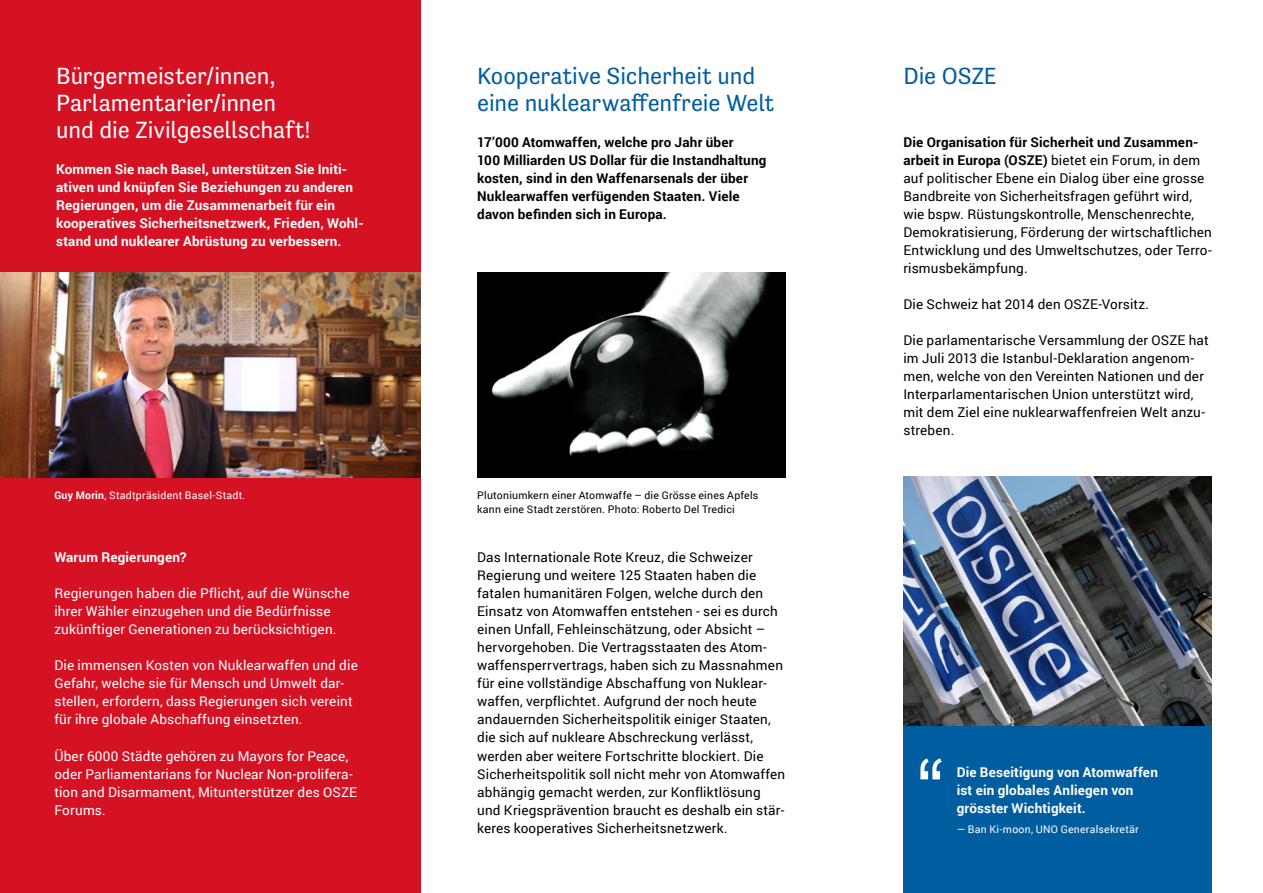
<style>
.page{position:relative;width:1263px;height:893px;background:#fff}
.page>*{position:absolute;margin:0;border:0;box-sizing:border-box;transform-origin:0 0}
.Heading{font:24px/27px "Tenso";letter-spacing:-.005em;color:#fff}
.Heading-2{font:24px/27px "Tenso";letter-spacing:-.005em;color:#005d9f}
.t1{font:13.5px/18px "Roboto";letter-spacing:.015em;color:#000}
.t2{font:13.5px/18px "Roboto";letter-spacing:.015em;color:#fff}
.t3{font:700 13.5px/18px "Roboto";letter-spacing:.01em;color:#fff}
.t4{font:700 13.5px/18px "Roboto";letter-spacing:.01em;color:#000}
.t5{font:10.5px/13.5px "Roboto";letter-spacing:.02em;color:#000}
.t6{font:10.5px "Roboto";letter-spacing:.02em;color:#fff}
.s1{font-weight:700}
</style>
<div class="page">
<div style="left:0;top:0;width:421px;height:893px;background:#d51224"></div>
<div style="left:903px;top:725px;width:309px;height:168px;background:#005d9f"></div>
<img style="left:903px;top:477px;width:309px;height:248px">
<img style="left:477px;top:273px;width:309px;height:204px">
<img style="left:0;top:273px;width:421px;height:204px">
<svg style="left:920px;top:758px;width:22px;height:21px"></svg>
<p class="Heading" style="left:56px;top:62px;width:256px">Bürgermeister/innen,<br>Parlamentarier/innen und die Zivilgesellschaft!</p>
<p class="t3" style="left:56px;top:160px;width:309px">Kommen Sie nach Basel, unterstützen Sie Initi&shy;ativen und knüpfen Sie Beziehungen zu anderen Regierungen, um die Zusammenarbeit für ein kooperatives Sicherheitsnetzwerk, Frieden, Wohl&shy;stand und nuklearer Abrüstung zu verbessern.</p>
<p class="t6" style="left:54px;top:488px;width:192px"><span class="s1">Guy Morin</span>, Stadtpräsident Basel-Stadt.</p>
<p class="t3" style="left:54px;top:548px;width:134px">Warum Regierungen?</p>
<p class="t2" style="left:54px;top:584px;width:297px">Regierungen haben die Pflicht, auf die Wünsche ihrer Wähler einzugehen und die Bedürfnisse zukünftiger Generationen zu berücksichtigen.</p>
<p class="t2" style="left:54px;top:656px;width:305px">Die immensen Kosten von Nuklearwaffen und die Gefahr, welche sie für Mensch und Umwelt dar&shy;stellen, erfordern, dass Regierungen sich vereint für ihre globale Abschaffung einsetzten.</p>
<p class="t2" style="left:54px;top:746px;width:304px">Über 6000 Städte gehören zu Mayors for Peace, oder Parliamentarians for Nuclear Non-prolifera&shy;tion and Disarmament, Mitunterstützer des OSZE Forums.</p>
<p class="Heading-2" style="left:477px;top:62px;width:299px">Kooperative Sicherheit und eine nuklearwaffenfreie Welt</p>
<p class="t4" style="left:477px;top:133px;width:291px">17’000 Atomwaffen, welche pro Jahr über<br>100 Milliarden US Dollar für die Instandhaltung kosten, sind in den Waffenarsenals der über Nuklearwaffen verfügenden Staaten. Viele davon befinden sich in Europa.</p>
<p class="t5" style="left:477px;top:488px;width:283px">Plutoniumkern einer Atomwaffe – die Grösse eines Apfels kann eine Stadt zerstören. Photo: Roberto Del Tredici</p>
<p class="t1" style="left:477px;top:548px;width:309px">Das Internationale Rote Kreuz, die Schweizer Regierung und weitere 125 Staaten haben die fatalen humanitären Folgen, welche durch den Einsatz von Atomwaffen entstehen - sei es durch einen Unfall, Fehleinschätzung, oder Absicht – hervorgehoben. Die Vertragsstaaten des Atom&shy;waffensperrvertrags, haben sich zu Massnahmen für eine vollständige Abschaffung von Nuklear&shy;waffen, verpflichtet. Aufgrund der noch heute andauernden Sicherheitspolitik einiger Staaten, die sich auf nukleare Abschreckung verlässt, werden aber weitere Fortschritte blockiert. Die Sicherheitspolitik soll nicht mehr von Atomwaffen abhängig gemacht werden, zur Konfliktlösung und Kriegsprävention braucht es deshalb ein stär&shy;keres kooperatives Sicherheitsnetzwerk.</p>
<p class="Heading-2" style="left:903px;top:62px;width:95px">Die OSZE</p>
<p class="t1" style="left:903px;top:133px;width:310px"><span class="s1">Die Organisation für Sicherheit und Zusammen&shy;arbeit in Europa (OSZE)</span> bietet ein Forum, in dem auf politischer Ebene ein Dialog über eine grosse Bandbreite von Sicherheitsfragen geführt wird, wie bspw. Rüstungskontrolle, Menschenrechte, Demokratisierung, Förderung der wirtschaftlichen Entwicklung und des Umweltschutzes, oder Terro&shy;rismusbekämpfung.</p>
<p class="t1" style="left:903px;top:295px;width:247px">Die Schweiz hat 2014 den OSZE-Vorsitz.</p>
<p class="t1" style="left:903px;top:331px;width:307px">Die parlamentarische Versammlung der OSZE hat im Juli 2013 die Istanbul-Deklaration angenom&shy;men, welche von den Vereinten Nationen und der Interparlamentarischen Union unterstützt wird, mit dem Ziel eine nuklearwaffenfreien Welt anzu&shy;streben.</p>
<p class="t3" style="left:957px;top:763px;width:203px">Die Beseitigung von Atomwaffen ist ein globales Anliegen von grösster Wichtigkeit.</p>
<p class="t6" style="left:957px;top:822px;width:184px">— Ban Ki-moon, UNO Generalsekretär</p>
</div>
